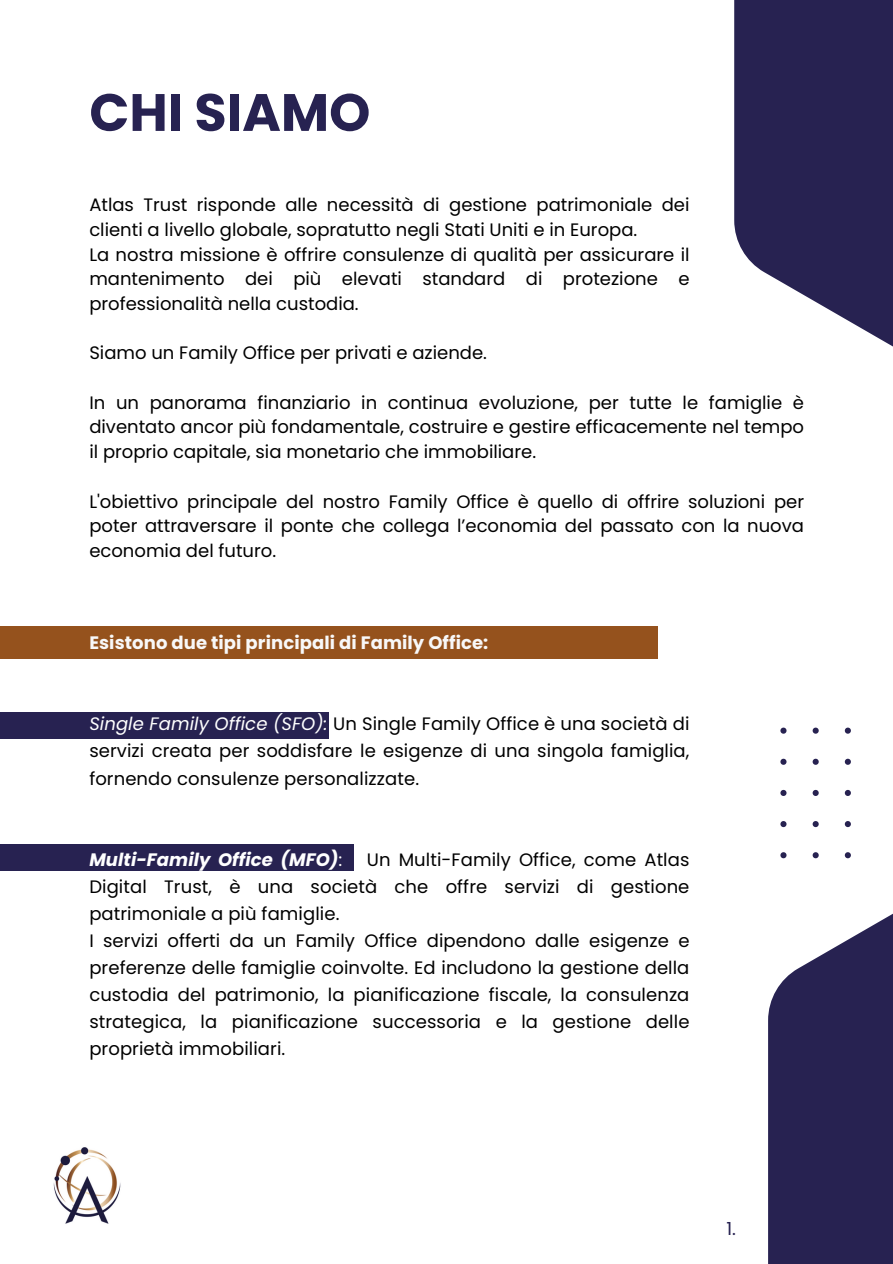
<style>
.page{position:relative;width:893px;height:1264px;background:#fff}
.page>*{position:absolute;margin:0;border:0;box-sizing:border-box;transform-origin:0 0}
.t1{font:700 52.5px "Poppins";color:#272251}
.t2{font:18px/27px "Poppins";color:#000;text-align:justify}
.t3{font:700 18px "Poppins";letter-spacing:.005em;color:#f8f8f8}
.t4{font:italic 700 18px "Poppins";letter-spacing:.005em;color:#fff}
.t5{font:18px "Poppins";color:#272251}
.s1{font-style:italic;color:#fff}
.s2{font-weight:400;font-style:normal}
</style>
<div class="page">
<svg style="left:734px;top:0;width:158px;height:346px;background:#444068"></svg>
<svg style="left:768px;top:914px;width:124px;height:349px;background:#3e3a64"></svg>
<svg style="left:780px;top:727px;width:71px;height:132px"></svg>
<div style="left:0;top:844px;width:354px;height:27px;background:#272251"></div>
<div style="left:0;top:712px;width:329px;height:26px;background:#272251"></div>
<div style="left:0;top:626px;width:657px;height:33px;background:#95521d"></div>
<img style="left:53px;top:1147px;width:68px;height:77px">
<h1 class="t1" style="left:89px;top:76px;width:282px">CHI SIAMO</h1>
<p class="t2" style="left:89px;top:192px;width:601px;line-height:24.8px">Atlas Trust risponde alle necessità di gestione patrimoniale dei clienti a livello globale, sopratutto negli Stati Uniti e in Europa.</p>
<p class="t2" style="left:89px;top:242px;width:601px;line-height:24.8px">La nostra missione è offrire consulenze di qualità per assicurare il mantenimento dei più elevati standard di protezione e professionalità nella custodia.</p>
<p class="t2" style="left:89px;top:339px;width:399px">Siamo un Family Office per privati e aziende.</p>
<p class="t2" style="left:89px;top:390px;width:716px;line-height:24.8px">In un panorama finanziario in continua evoluzione, per tutte le famiglie è diventato ancor più fondamentale, costruire e gestire efficacemente nel tempo il proprio capitale, sia monetario che immobiliare.</p>
<p class="t2" style="left:89px;top:489px;width:716px;line-height:24.8px">L'obiettivo principale del nostro Family Office è quello di offrire soluzioni per poter attraversare il ponte che collega l’economia del passato con la nuova economia del futuro.</p>
<h2 class="t3" style="left:89px;top:630px;width:400px">Esistono due tipi principali di Family Office:</h2>
<p class="t2" style="left:89px;top:710px;width:601px"><span class="s1">Single Family Office (SFO):</span> Un Single Family Office è una società di servizi creata per soddisfare le esigenze di una singola famiglia, fornendo consulenze personalizzate.</p>
<p class="t4" style="left:89px;top:846px;width:254px">Multi-Family Office (MFO)<span class="s2">:</span></p>
<p class="t2" style="left:89px;top:845px;width:601px;text-indent:277px">Un Multi-Family Office, come Atlas Digital Trust, è una società che offre servizi di gestione patrimoniale a più famiglie.</p>
<p class="t2" style="left:89px;top:926px;width:601px">I servizi offerti da un Family Office dipendono dalle esigenze e preferenze delle famiglie coinvolte. Ed includono la gestione della custodia del patrimonio, la pianificazione fiscale, la consulenza strategica, la pianificazione successoria e la gestione delle proprietà immobiliari.</p>
<p class="t5" style="left:726px;top:1216px;width:11px">1.</p>
</div>
